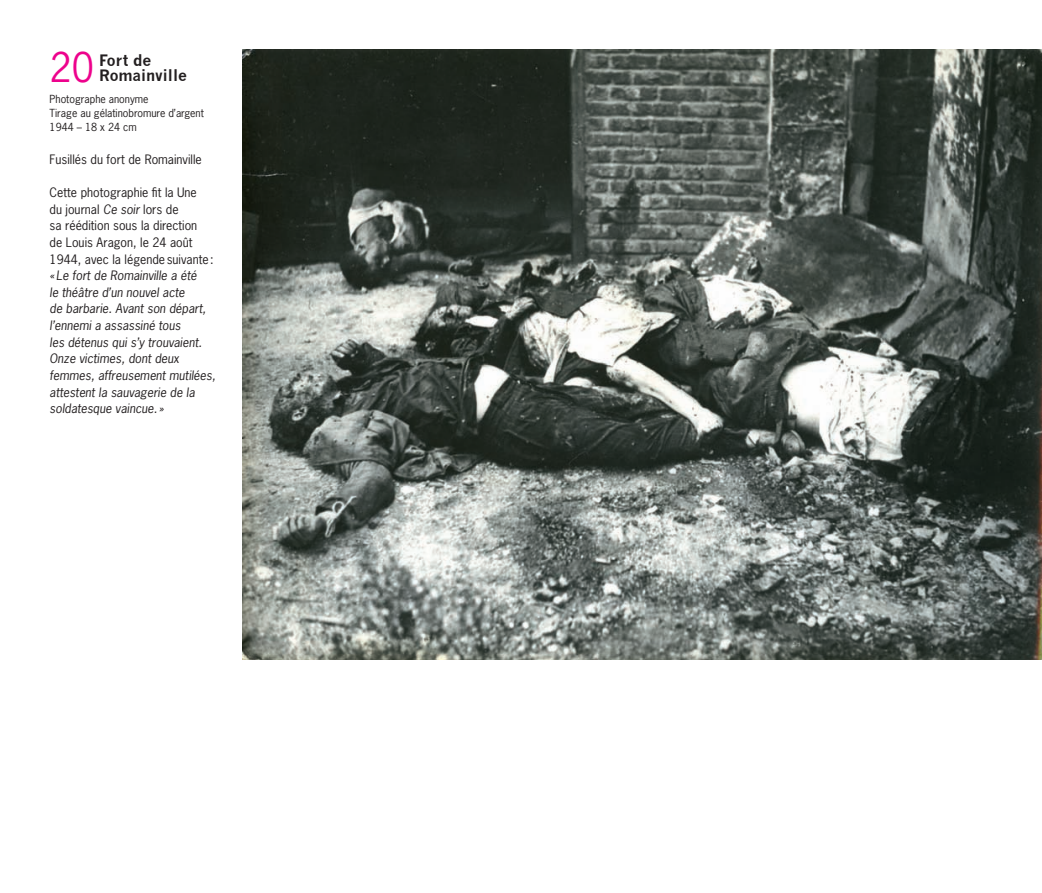
<style>
.page{position:relative;width:1042px;height:893px;background:#fff}
.page>*{position:absolute;margin:0;border:0;box-sizing:border-box;transform-origin:0 0}
.t1{font:38.5px "News Gothic";color:#ed028c}
.t2{font:700 15.4px/14.9px "News Gothic";color:#231f20}
.t3{font:italic 12.25px/16.6px "News Gothic";color:#231f20}
.t4{font:12.25px/16.6px "News Gothic";color:#231f20}
.t5{font:10.5px/14px "News Gothic";color:#231f20}
.s1{font-style:italic}
</style>
<div class="page">
<img style="left:242px;top:50px;width:800px;height:610px">
<h1 class="t1" style="left:50px;top:42px;width:46px">20</h1>
<p class="t2" style="left:99px;top:53px;width:89px">Fort de<br>Romainville</p>
<p class="t5" style="left:50px;top:91px;width:156px">Photographe anonyme<br>Tirage au gélatinobromure d’argent<br>1944 – 18 x 24 cm</p>
<p class="t4" style="left:50px;top:150px;width:154px">Fusillés du fort de Romainville</p>
<p class="t4" style="left:50px;top:184px;width:166px">Cette photographie fit la Une<br>du journal <span class="s1">Ce soir</span> lors de<br>sa réédition sous la direction<br>de Louis Aragon, le 24 août<br>1944, avec la légendesuivante:</p>
<p class="t3" style="left:50px;top:267px;width:167px">«Le fort de Romainville a été<br>le théâtre d’un nouvel acte<br>de barbarie. Avant son départ, l’ennemi a assassiné tous<br>les détenus qui s’y trouvaient.<br>Onze victimes, dont deux femmes, affreusement mutilées, attestent la sauvagerie de la soldatesque vaincue. »</p>
</div>
